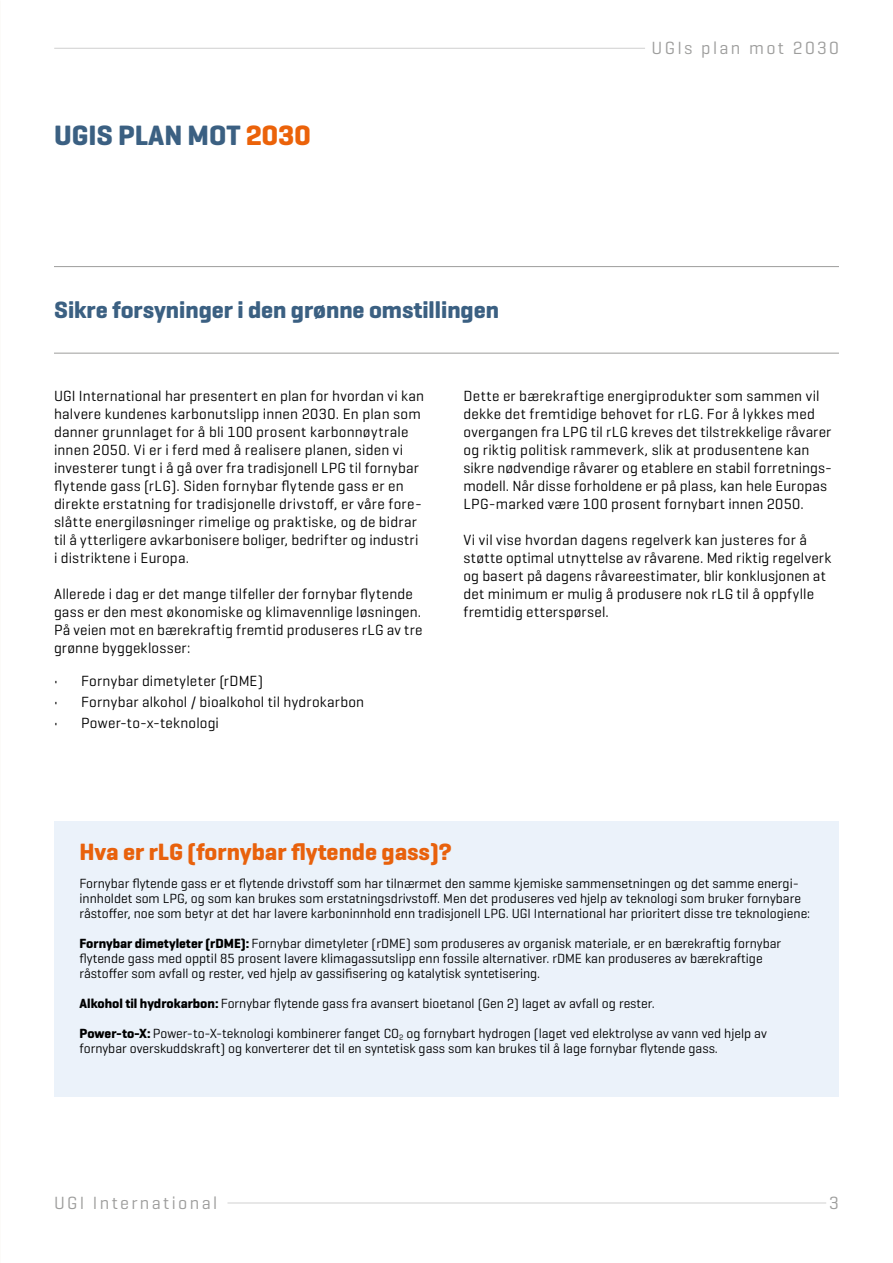
<style>
.page{position:relative;width:893px;height:1263px;background:#fff}
.page>*{position:absolute;margin:0;border:0;box-sizing:border-box;transform-origin:0 0}
.t1{font:700 28.5px "Geogrotesque";color:#3b6082}
.t2{font:700 24px "Geogrotesque";color:#3b6082}
.t3{font:700 24px "Geogrotesque";color:#e8610c}
.t4{font:18px "Geogrotesque";letter-spacing:.13em;color:#9d9d9c}
.t5{font:15px/18px "Geogrotesque";letter-spacing:.015em;color:#000}
.t6{font:13.5px/15px "Geogrotesque";color:#000}
.s1{color:#eb6209}
.s2{font-weight:700}
</style>
<div class="page">
<hr style="left:0;top:569px;width:1px;height:694px;background:#312321">
<hr style="left:54px;top:353px;width:785px;height:1px;background:#9d9d9c">
<hr style="left:54px;top:266px;width:785px;height:1px;background:#9d9d9c">
<div style="left:54px;top:821px;width:785px;height:276px;background:#ebf2fa"></div>
<hr style="left:227px;top:1202px;width:599px;height:1px;background:#d0d0d0">
<hr style="left:54px;top:48px;width:591px;height:1px;background:#d0d0d0">
<h1 class="t1" style="left:54px;top:117px;width:258px">UGIS PLAN MOT <span class="s1">2030</span></h1>
<h2 class="t2" style="left:54px;top:295px;width:446px">Sikre forsyninger i den grønne omstillingen</h2>
<p class="t4" style="left:652px;top:37px;width:189px">UGIs plan mot 2030</p>
<p class="t5" style="left:54px;top:386px;width:372px">UGI International har presentert en plan for hvordan vi kan halvere kundenes karbonutslipp innen 2030. En plan som danner grunnlaget for å bli 100 prosent karbonnøytrale innen 2050. Vi er i ferd med å realisere planen, siden vi investerer tungt i å gå over fra tradisjonell LPG til fornybar flytende gass (rLG). Siden fornybar flytende gass er en direkte erstatning for tradisjonelle drivstoff, er våre fore&shy;slåtte energiløsninger rimelige og praktiske, og de bidrar til å ytterligere avkarbonisere boliger, bedrifter og industri i distriktene i Europa.</p>
<p class="t5" style="left:54px;top:584px;width:370px">Allerede i dag er det mange tilfeller der fornybar flytende gass er den mest økonomiske og klimavennlige løsningen.<br>På veien mot en bærekraftig fremtid produseres rLG av tre grønne byggeklosser:</p>
<p class="t5" style="left:54px;top:671px;width:211px">• Fornybar dimetyleter (rDME)</p>
<p class="t5" style="left:54px;top:692px;width:312px">• Fornybar alkohol / bioalkohol til hydrokarbon</p>
<p class="t5" style="left:54px;top:713px;width:166px">• Power-to-x-teknologi</p>
<p class="t5" style="left:463px;top:386px;width:370px">Dette er bærekraftige energiprodukter som sammen vil dekke det fremtidige behovet for rLG. For å lykkes med overgangen fra LPG til rLG kreves det tilstrekkelige råvarer og riktig politisk rammeverk, slik at produsentene kan sikre nødvendige råvarer og etablere en stabil forretnings&shy;modell. Når disse forholdene er på plass, kan hele Europas LPG-marked være 100 prosent fornybart innen 2050.</p>
<p class="t5" style="left:463px;top:530px;width:369px">Vi vil vise hvordan dagens regelverk kan justeres for å støtte optimal utnyttelse av råvarene. Med riktig regelverk og basert på dagens råvareestimater, blir konklusjonen at det minimum er mulig å produsere nok rLG til å oppfylle fremtidig etterspørsel.</p>
<h2 class="t3" style="left:80px;top:837px;width:374px">Hva er rLG (fornybar flytende gass)?</h2>
<p class="t6" style="left:80px;top:876px;width:732px">Fornybar flytende gass er et flytende drivstoff som har tilnærmet den samme kjemiske sammensetningen og det samme energi&shy;innholdet som LPG, og som kan brukes som erstatningsdrivstoff. Men det produseres ved hjelp av teknologi som bruker fornybare råstoffer, noe som betyr at det har lavere karboninnhold enn tradisjonell LPG. UGI International har prioritert disse tre teknologiene:</p>
<p class="t6" style="left:80px;top:936px;width:703px"><span class="s2">Fornybar dimetyleter (rDME):</span> Fornybar dimetyleter (rDME) som produseres av organisk materiale, er en bærekraftig fornybar flytende gass med opptil 85 prosent lavere klimagassutslipp enn fossile alternativer. rDME kan produseres av bærekraftige råstoffer som avfall og rester, ved hjelp av gassifisering og katalytisk syntetisering.</p>
<p class="t6" style="left:80px;top:996px;width:577px"><span class="s2">Alkohol til hydrokarbon:</span> Fornybar flytende gass fra avansert bioetanol (Gen 2) laget av avfall og rester.</p>
<p class="t6" style="left:80px;top:1026px;width:689px"><span class="s2">Power-to-X:</span> Power-to-X-teknologi kombinerer fanget CO<sub>2</sub> og fornybart hydrogen (laget ved elektrolyse av vann ved hjelp av fornybar overskuddskraft) og konverterer det til en syntetisk gass som kan brukes til å lage fornybar flytende gass.</p>
<p class="t4" style="left:54px;top:1191px;width:165px">UGI International</p>
<p class="t4" style="left:829px;top:1191px;width:11px">3</p>
</div>
